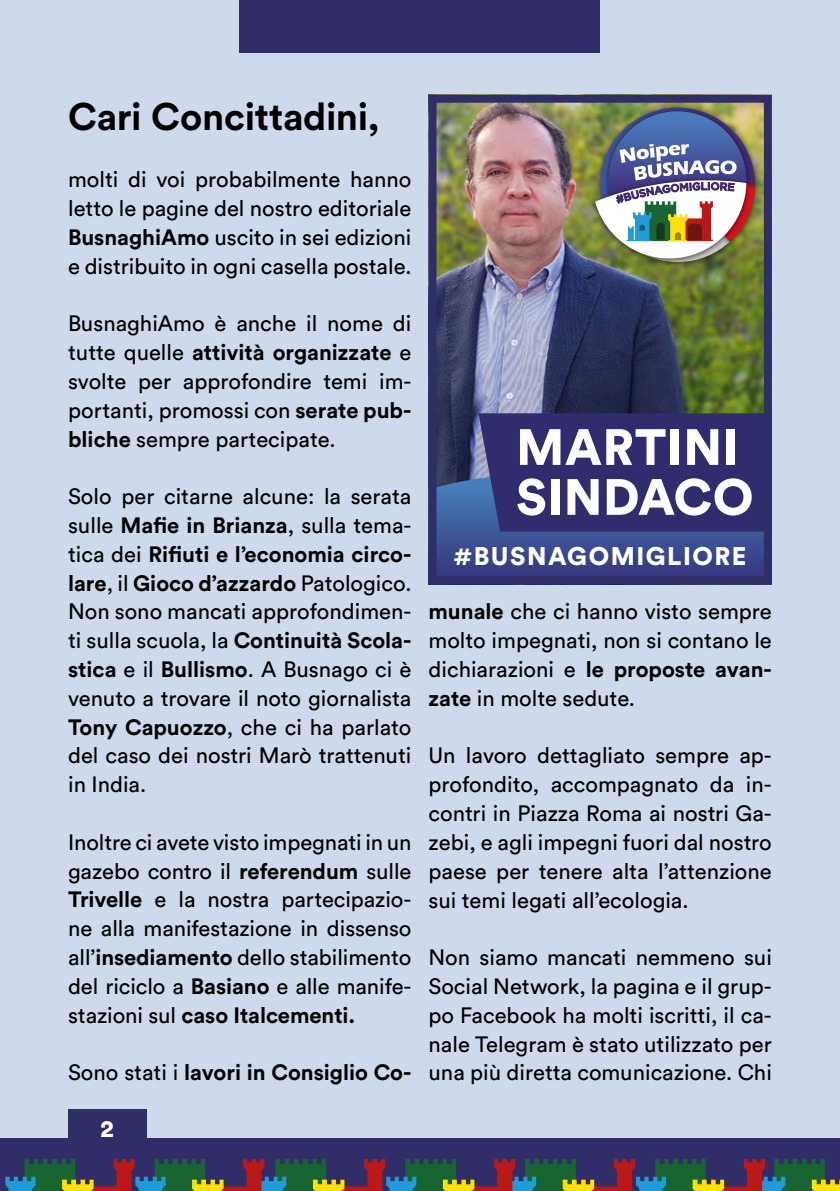
<style>
.page{position:relative;width:840px;height:1191px;background:#fff}
.page>*{position:absolute;margin:0;border:0;box-sizing:border-box;transform-origin:0 0}
.t1{font:900 50.4px/50px "Circular Std";letter-spacing:.01em;color:#fff}
.t2{font:700 38px "Circular Std";letter-spacing:-.01em;color:#000}
.t3{font:900 25.2px "Circular Std";letter-spacing:.06em;color:#fff}
.t4{font:900 24px "Circular Std";color:#fff}
.t5{font:22px/28.8px "Circular Std";color:#000;text-align:justify}
.t6{font:700 22px "Circular Std";color:#000}
.s1{font-weight:700}
.s2{font-weight:400}
</style>
<div class="page">
<div style="left:0;top:0;width:839px;height:1166px;background:#ced9eb"></div>
<div style="left:68px;top:1109px;width:78px;height:57px;background:#2f2e67"></div>
<div style="left:240px;top:0;width:360px;height:53px;background:#302d68"></div>
<div style="left:0;top:1138px;width:839px;height:53px;background:#302d68"></div>
<svg style="left:5px;top:1158px;width:834px;height:33px"></svg>
<img style="left:437px;top:104px;width:325px;height:309px">
<img style="left:636px;top:266px;width:100px;height:4px">
<img style="left:754px;top:207px;width:7px;height:42px">
<img style="left:593px;top:104px;width:168px;height:103px">
<img style="left:601px;top:105px;width:151px;height:3px">
<img style="left:587px;top:174px;width:166px;height:92px">
<img style="left:594px;top:108px;width:160px;height:154px">
<svg style="left:437px;top:413px;width:325px;height:162px;background:#353978"></svg>
<div style="left:428px;top:95px;width:343px;height:489px;border:8px solid #2f2e67"></div>
<h2 class="t2" style="left:68px;top:92px;width:313px">Cari Concittadini,</h2>
<p class="t5" style="left:68px;top:165px;width:345px">molti di voi probabilmente hanno letto le pagine del nostro editoriale <span class="s1">BusnaghiAmo</span> uscito in sei edizioni e distribuito in ogni casella postale.</p>
<p class="t5" style="left:68px;top:309px;width:345px">BusnaghiAmo è anche il nome di tutte quelle <span class="s1">attività organizzate</span> e svolte per approfondire temi im&shy;portanti, promossi con <span class="s1">serate pub&shy;bliche</span> sempre partecipate.</p>
<p class="t5" style="left:68px;top:482px;width:345px">Solo per citarne alcune: la serata sulle <span class="s1">Mafie in Brianza</span>, sulla tema&shy;tica dei <span class="s1">Rifiuti e l’economia circo&shy;lare</span>, il <span class="s1">Gioco d’azzardo</span> Patologico.<br>Non sono mancati approfondimen&shy;ti sulla scuola, la <span class="s1">Continuità Scola&shy;stica</span> e il <span class="s1">Bullismo</span>. A Busnago ci è venuto a trovare il noto giornalista <span class="s1">Tony Capuozzo</span>, che ci ha parlato del caso dei nostri Marò trattenuti in India.</p>
<p class="t5" style="left:68px;top:827px;width:345px">Inoltre ci avete visto impegnati in un gazebo contro il <span class="s1">referendum</span> sulle <span class="s1">Trivelle</span> e la nostra partecipazio&shy;ne alla manifestazione in dissenso all’<span class="s1">insediamento</span> dello stabilimento del riciclo a <span class="s1">Basiano</span> e alle manife&shy;stazioni sul <span class="s1">caso Italcementi.</span></p>
<p class="t6" style="left:68px;top:1058px;width:345px"><span class="s2">Sono stati i</span> lavori in Consiglio Co-</p>
<p class="t4" style="left:101px;top:1112px;width:15px">2</p>
<h1 class="t1" style="left:516px;top:421px;width:239px">MARTINI<br>SINDACO</h1>
<p class="t3" style="left:453px;top:539px;width:294px">#BUSNAGOMIGLIORE</p>
<p class="t5" style="left:428px;top:597px;width:345px"><span class="s1">munale</span> che ci hanno visto sempre molto impegnati, non si contano le dichiarazioni e <span class="s1">le proposte avan&shy;zate</span> in molte sedute.</p>
<p class="t5" style="left:428px;top:741px;width:344px">Un lavoro dettagliato sempre ap&shy;profondito, accompagnato da in&shy;contri in Piazza Roma ai nostri Ga&shy;zebi, e agli impegni fuori dal nostro paese per tenere alta l’attenzione sui temi legati all’ecologia.</p>
<p class="t5" style="left:428px;top:942px;width:345px">Non siamo mancati nemmeno sui Social Network, la pagina e il grup&shy;po Facebook ha molti iscritti, il ca&shy;nale Telegram è stato utilizzato per una più diretta comunicazione. Chi</p>
</div>
